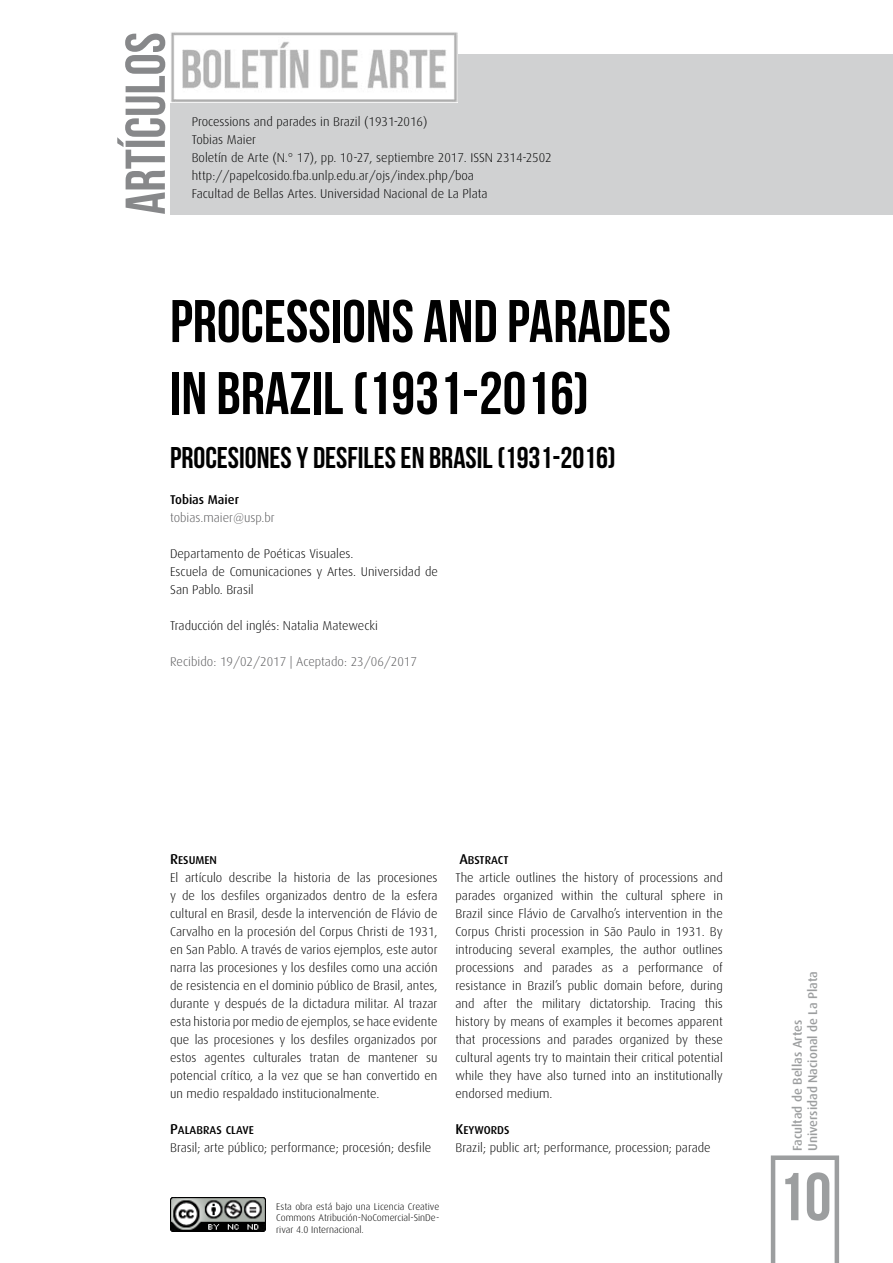
<style>
.page{position:relative;width:893px;height:1263px;background:#fff}
.page>*{position:absolute;margin:0;border:0;box-sizing:border-box;transform-origin:0 0}
.t1{font:67.5px "Bebas Neue";color:#9c9e9f}
.t2{font:60px/72px "Bebas Neue";color:#000}
.t3{font:56.1px "Bebas Neue";color:#87888a}
.t4{font:30px "Bebas Neue";color:#000}
.t5{font:300 12.75px/18px "Dax";color:#000}
.t6{font:300 12.75px "Dax";color:#58585a}
.t7{font:500 12.75px/15.3px "Dax";color:#9c9e9f}
.t8{font:500 12.75px "Dax";color:#000}
.t9{font:11.4px "Dax Medium SC800";color:#000}
.t10{font:300 9.75px/11.7px "Dax";color:#000;text-align:justify}
.s1{font-size:14.25px}
</style>
<div class="page">
<svg style="left:771px;top:1155px;width:68px;height:108px"></svg>
<div style="left:170px;top:54px;width:723px;height:161px;background:#d0d1d2"></div>
<img style="left:170px;top:32px;width:287px;height:70px">
<img style="left:170px;top:1197px;width:95px;height:34px">
<h3 class="t3" style="left:115px;top:215px;width:184px;rotate:-90deg">ARTÍCULOS</h3>
<p class="t5" style="left:192px;top:113px;width:362px">Processions and parades in Brazil (1931-2016)<br>Tobias Maier<br>Boletín de Arte (N.° 17), pp. 10-27, septiembre 2017. ISSN 2314-2502 http://papelcosido.fba.unlp.edu.ar/ojs/index.php/boa<br>Facultad de Bellas Artes. Universidad Nacional de La Plata</p>
<h2 class="t2" style="left:170px;top:285px;width:502px">PROCESSIONS AND PARADES<br>IN BRAZIL (1931-2016)</h2>
<h3 class="t4" style="left:170px;top:441px;width:447px">PROCESIONES Y DESFILES EN BRASIL (1931-2016)</h3>
<p class="t8" style="left:170px;top:492px;width:70px">Tobias Maier</p>
<p class="t6" style="left:170px;top:511px;width:106px">tobias.maier@usp.br</p>
<p class="t5" style="left:170px;top:545px;width:269px">Departamento de Poéticas Visuales.<br>Escuela de Comunicaciones y Artes. Universidad de<br>San Pablo. Brasil</p>
<p class="t5" style="left:170px;top:617px;width:209px">Traducción del inglés: Natalia Matewecki</p>
<p class="t6" style="left:170px;top:655px;width:248px">Recibido: 19/02/2017 | Aceptado: 23/06/2017</p>
<p class="t9" style="left:170px;top:854px;width:48px"><span class="s1">R</span>ESUMEN</p>
<p class="t5" style="left:170px;top:869px;width:269px;text-align:justify">El artículo describe la historia de las procesiones y de los desfiles organizados dentro de la esfera cultural en Brasil, desde la intervención de Flávio de Carvalho en la procesión del Corpus Christi de 1931, en San Pablo. A través de varios ejemplos, este autor narra las procesiones y los desfiles como una acción de resistencia en el dominio público de Brasil, antes, durante y después de la dictadura militar. Al trazar esta historia por medio de ejemplos, se hace evidente que las procesiones y los desfiles organizados por estos agentes culturales tratan de mantener su potencial crítico, a la vez que se han convertido en un medio respaldado institucionalmente.</p>
<p class="t9" style="left:170px;top:1124px;width:85px"><span class="s1">P</span>ALABRAS CLAVE</p>
<p class="t5" style="left:170px;top:1139px;width:263px">Brasil; arte público; performance; procesión; desfile</p>
<p class="t9" style="left:459px;top:854px;width:51px"><span class="s1">A</span>BSTRACT</p>
<p class="t5" style="left:455px;top:869px;width:269px;text-align:justify">The article outlines the history of processions and parades organized within the cultural sphere in Brazil since Flávio de Carvalho’s intervention in the Corpus Christi procession in São Paulo in 1931. By introducing several examples, the author outlines processions and parades as a performance of resistance in Brazil’s public domain before, during and after the military dictatorship. Tracing this history by means of examples it becomes apparent that processions and parades organized by these cultural agents try to maintain their critical potential while they have also turned into an institutionally endorsed medium.</p>
<p class="t9" style="left:455px;top:1124px;width:56px"><span class="s1">K</span>EYWORDS</p>
<p class="t5" style="left:455px;top:1139px;width:257px">Brazil; public art; performance, procession; parade</p>
<p class="t10" style="left:276px;top:1200px;width:164px">Esta obra está bajo una Licencia Creative Commons Atribución-NoComercial-SinDe&shy;rivar 4.0 Internacional.</p>
<p class="t7" style="left:790px;top:1151px;width:181px;rotate:-90deg">Facultad de Bellas Artes<br>Universidad Nacional de La Plata</p>
<h1 class="t1" style="left:778px;top:1160px;width:55px">10</h1>
</div>
